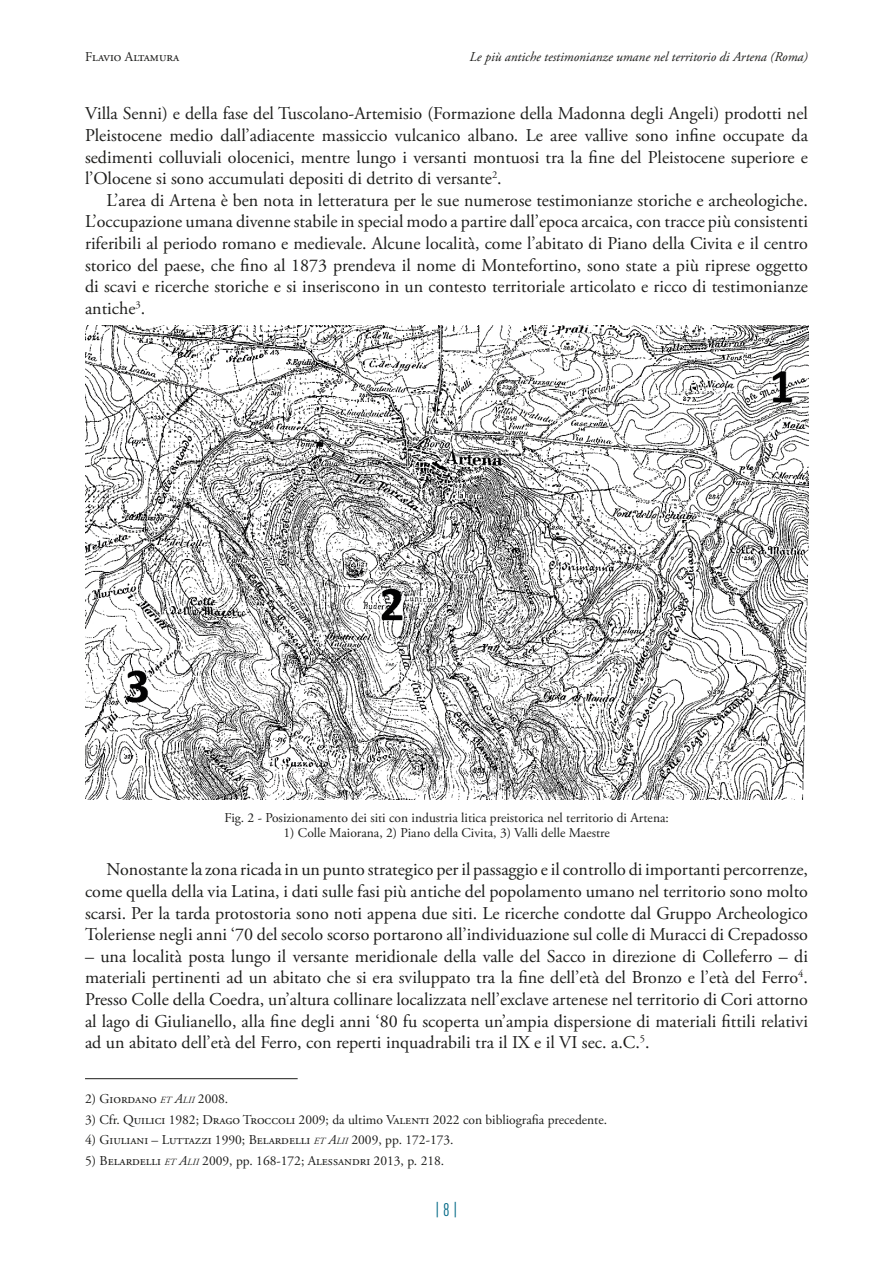
<style>
.page{position:relative;width:893px;height:1263px;background:#fff}
.page>*{position:absolute;margin:0;border:0;box-sizing:border-box;transform-origin:0 0}
.t1{font:18px/21.6px "Adobe Garamond Pro Regular 2";color:#1d1d1b;text-align:justify}
.t2{font:18px "DIN Cond";color:#006885}
.t3{font:13.5px "Adobe Garamond Pro Regular 2";color:#1d1d1b}
.t4{font:13.5px "Adobe Garamond Pro Italic 2";color:#1d1d1b}
.s1{font-family:"Adobe Garamond Pro";font-style:italic;font-size:9.45px}
.s2{font-family:"Adobe Garamond Pro";font-style:italic}
</style>
<div class="page">
<hr style="left:85px;top:1078px;width:213px;height:1px;background:#1d1d1b">
<img style="left:85px;top:326px;width:723px;height:473px">
<p class="t3" style="left:85px;top:48px;width:96px">Flavio Altamura</p>
<p class="t4" style="left:470px;top:48px;width:340px">Le più antiche testimonianze umane nel territorio di Artena (Roma)</p>
<p class="t1" style="left:85px;top:103px;width:725px">Villa Senni) e della fase del Tuscolano-Artemisio (Formazione della Madonna degli Angeli) prodotti nel Pleistocene medio dall’adiacente massiccio vulcanico albano. Le aree vallive sono infine occupate da sedimenti colluviali olocenici, mentre lungo i versanti montuosi tra la fine del Pleistocene superiore e l’Olocene si sono accumulati depositi di detrito di versante<sup>2</sup>.</p>
<p class="t1" style="left:85px;top:190px;width:724px;text-indent:22px">L’area di Artena è ben nota in letteratura per le sue numerose testimonianze storiche e archeologiche.<br>L’occupazione umana divenne stabile in special modo a partire dall’epoca arcaica, con tracce più consistenti riferibili al periodo romano e medievale. Alcune località, come l’abitato di Piano della Civita e il centro storico del paese, che fino al 1873 prendeva il nome di Montefortino, sono state a più riprese oggetto di scavi e ricerche storiche e si inseriscono in un contesto territoriale articolato e ricco di testimonianze antiche<sup>3</sup>.</p>
<p class="t3" style="left:225px;top:810px;width:446px">Fig. 2 - Posizionamento dei siti con industria litica preistorica nel territorio di Artena:</p>
<p class="t3" style="left:283px;top:825px;width:328px">1) Colle Maiorana, 2) Piano della Civita, 3) Valli delle Maestre</p>
<p class="t1" style="left:85px;top:859px;width:724px;text-indent:22px">Nonostante la zona ricada in un punto strategico per il passaggio e il controllo di importanti percorrenze, come quella della via Latina, i dati sulle fasi più antiche del popolamento umano nel territorio sono molto scarsi. Per la tarda protostoria sono noti appena due siti. Le ricerche condotte dal Gruppo Archeologico Toleriense negli anni ‘70 del secolo scorso portarono all’individuazione sul colle di Muracci di Crepadosso</p>
<p class="t1" style="left:85px;top:946px;width:724px">– una località posta lungo il versante meridionale della valle del Sacco in direzione di Colleferro – di materiali pertinenti ad un abitato che si era sviluppato tra la fine dell’età del Bronzo e l’età del Ferro<sup>4</sup>.<br>Presso Colle della Coedra, un’altura collinare localizzata nell’exclave artenese nel territorio di Cori attorno al lago di Giulianello, alla fine degli anni ‘80 fu scoperta un’ampia dispersione di materiali fittili relativi ad un abitato dell’età del Ferro, con reperti inquadrabili tra il IX e il VI sec. a.C.<sup>5</sup>.</p>
<p class="t3" style="left:85px;top:1091px;width:145px">2) Giordano <span class="s1">ET</span> <span class="s2">A</span><span class="s1">LII</span> 2008.</p>
<p class="t3" style="left:85px;top:1111px;width:524px">3) Cfr. Quilici 1982; Drago Troccoli 2009; da ultimo Valenti 2022 con bibliografia precedente.</p>
<p class="t3" style="left:85px;top:1132px;width:370px">4) Giuliani – Luttazzi 1990; Belardelli <span class="s1">ET</span> <span class="s2">A</span><span class="s1">LII</span> 2009, pp. 172-173.</p>
<p class="t3" style="left:85px;top:1152px;width:361px">5) Belardelli <span class="s1">ET</span> <span class="s2">A</span><span class="s1">LII</span> 2009, pp. 168-172; Alessandri 2013, p. 218.</p>
<p class="t2" style="left:435px;top:1199px;width:24px">| 8 |</p>
</div>
